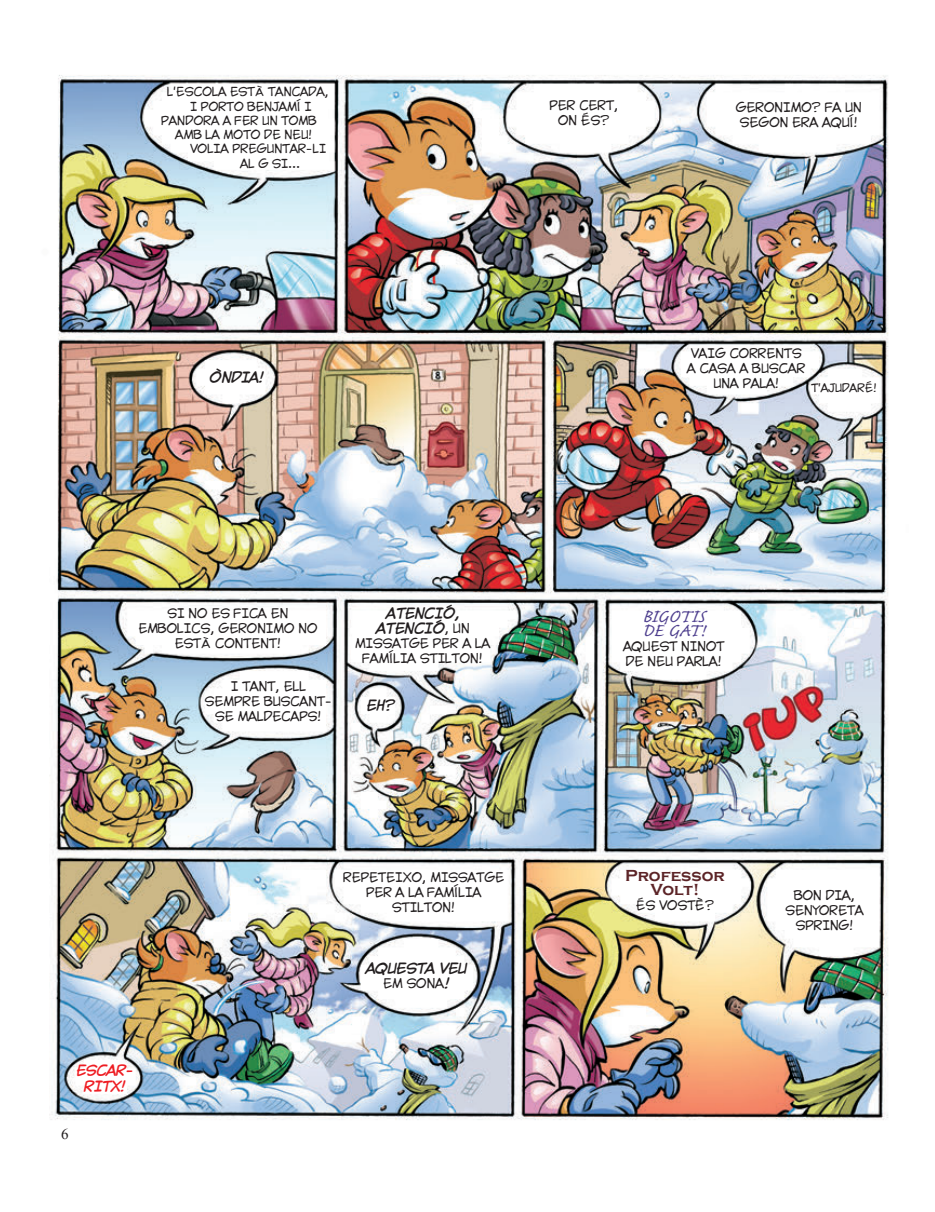
<style>
.page{position:relative;width:935px;height:1212px;background:#fff}
.page>*{position:absolute;margin:0;border:0;box-sizing:border-box;transform-origin:0 0}
.t1{font:24px "Caflisch Script Pro";letter-spacing:-.015em;color:#4e3f8e}
.t2{font:700 16.5px/13.5px "Copperplate Gothic";color:#5c2427;text-align:center}
.t3{font:12px/15px "SUPUPANDAWA Yint";color:#231f20;text-align:center}
.t4{font:italic 700 12px/15px "SUPUPANDAWA Yint";color:#231f20;text-align:center}
.t5{font:italic 700 12px "SUPUPANDAWA Yint";color:#ee1d23}
.t6{font:11.25px "SUPUPANDAWA Yint";color:#231f20}
.t7{font:10.5px "SUPUPANDAWA Yint";color:#231f20}
.s1{font-weight:700;font-style:italic}
.s2{font-weight:400;font-style:normal}
</style>
<div class="page">
<img style="left:49px;top:75px;width:839px;height:1045px">
<p class="t6" style="left:167px;top:86px;width:163px">L’ESCOLA ESTÀ TANCADA,</p>
<p class="t6" style="left:190px;top:100px;width:123px">I PORTO BENJAMÍ I</p>
<p class="t6" style="left:161px;top:114px;width:157px">PANDORA A FER UN TOMB</p>
<p class="t6" style="left:175px;top:129px;width:138px">AMB LA MOTO DE NEU!</p>
<p class="t6" style="left:190px;top:143px;width:137px">VOLIA PREGUNTAR-LI</p>
<p class="t6" style="left:240px;top:157px;width:62px">AL G SI...</p>
<p class="t4" style="left:208px;top:370px;width:56px">ÒNDIA!</p>
<p class="t3" style="left:549px;top:99px;width:70px">PER CERT,<br>ON ÉS?</p>
<p class="t3" style="left:735px;top:100px;width:127px">GERONIMO? FA UN<br>SEGON ERA AQUÍ!</p>
<p class="t3" style="left:686px;top:347px;width:119px">VAIG CORRENTS<br>A CASA A BUSCAR<br>UNA PALA!</p>
<p class="t7" style="left:810px;top:383px;width:67px">T’AJUDARÉ!</p>
<p class="t3" style="left:167px;top:607px;width:76px">SI NO ES FICA</p>
<p class="t3" style="left:270px;top:607px;width:19px">EN</p>
<p class="t3" style="left:138px;top:622px;width:181px">EMBOLICS, GERONIMO NO</p>
<p class="t3" style="left:174px;top:637px;width:108px">ESTÀ CONTENT!</p>
<p class="t3" style="left:230px;top:679px;width:76px">I TANT, ELL</p>
<p class="t3" style="left:204px;top:694px;width:11px">SEMPRE</p>
<p class="t3" style="left:263px;top:694px;width:10px">BUSCAN</p>
<p class="t3" style="left:215px;top:694px;width:118px;text-align:left;text-indent:102px">T-<br>SE MALDECAPS!</p>
<p class="t3" style="left:354px;top:606px;width:137px"><span class="s1">ATENCIÓ,<br>ATENCIÓ</span>, UN<br>MISSATGE PER A LA<br>FAMÍLIA STILTON!</p>
<p class="t4" style="left:365px;top:698px;width:30px">EH?</p>
<p class="t5" style="left:75px;top:1064px;width:11px">ESCA</p>
<p class="t5" style="left:115px;top:1064px;width:19px">R-</p>
<p class="t5" style="left:83px;top:1080px;width:20px">RITX</p>
<p class="t5" style="left:120px;top:1080px;width:6px">!</p>
<p class="t3" style="left:342px;top:870px;width:163px">REPETEIXO, MISSATGE<br>PER A LA FAMÍLIA<br>STILTON!</p>
<p class="t4" style="left:365px;top:961px;width:102px">AQUESTA VEU<br><span class="s2">EM SONA</span>!</p>
<h1 class="t1" style="left:642px;top:604px;width:64px">BIGOTIS</h1>
<h1 class="t1" style="left:642px;top:618px;width:64px">DE GAT!</h1>
<p class="t3" style="left:622px;top:639px;width:103px;text-align:left">AQUEST NINOT<br>DE NEU PARLA!</p>
<h2 class="t2" style="left:625px;top:869px;width:101px">Professor<br>Volt!</h2>
<p class="t3" style="left:635px;top:898px;width:80px">ÉS VOSTÈ?</p>
<p class="t3" style="left:784px;top:888px;width:80px">BON DIA,<br>SENYORETA<br>SPRING!</p>
</div>
